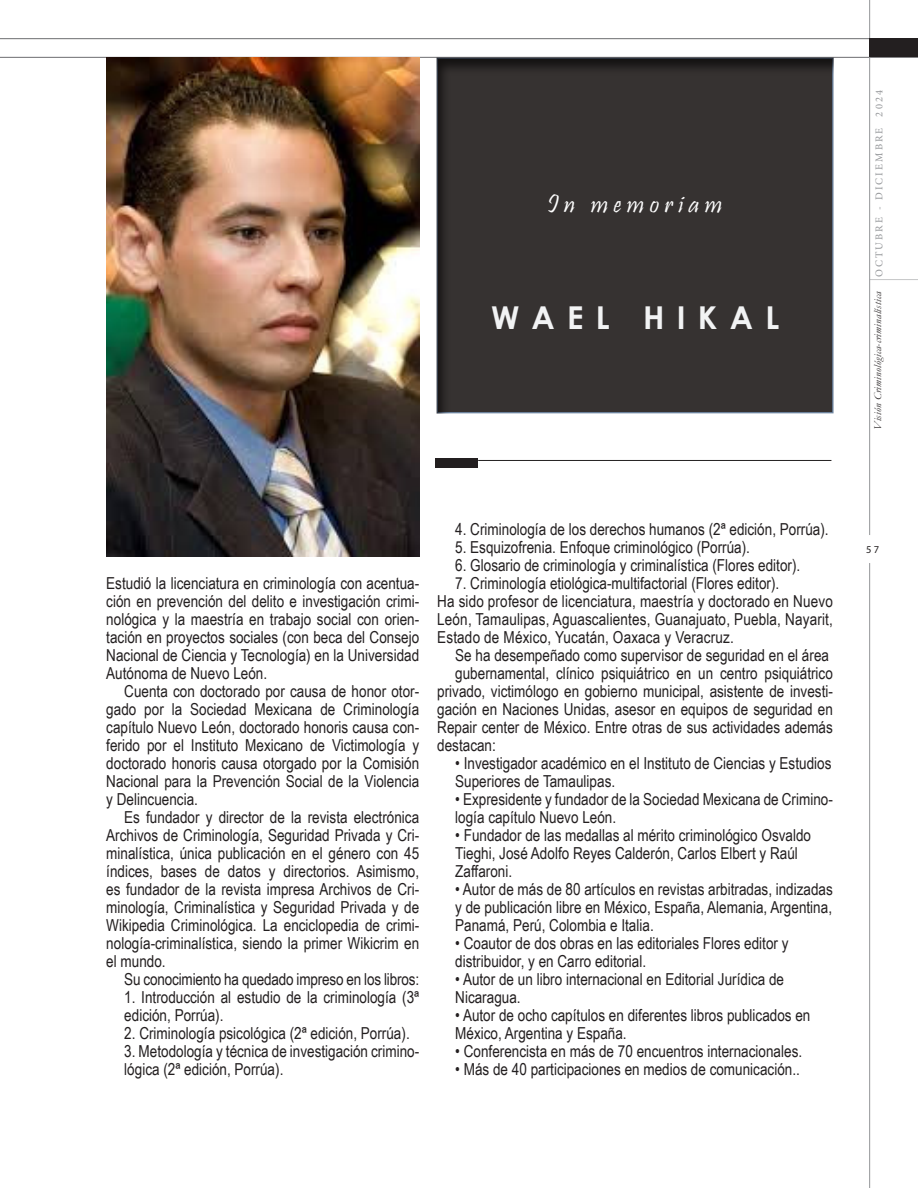
<style>
.page{position:relative;width:918px;height:1188px;background:#fff}
.page>*{position:absolute;margin:0;border:0;box-sizing:border-box;transform-origin:0 0}
.t1{font:700 31.5px "Century Gothic";letter-spacing:.39em;color:#f2f3f4}
.t2{font:27px "Pristina";letter-spacing:.2em;color:#fff}
.VS_Cuerpo_1Parr{font:16.5px/18px "Arial Narrow";color:#231f20;text-align:justify}
.t3{font:italic 10.5px "Garamond";color:#231f20}
.t4{font:10.5px "Minion Pro";letter-spacing:.2em;color:#939598}
.t5{font:10.5px "Myriad Pro";color:#231f20}
</style>
<div class="page">
<hr style="left:870px;top:279px;width:48px;height:1px;background:#c5c6c8">
<hr style="left:0;top:57px;width:918px;height:1px;background:#6c6d70">
<hr style="left:0;top:38px;width:918px;height:1px;background:#6c6d70">
<hr style="left:869px;top:0;width:1px;height:535px;background:#939598">
<hr style="left:869px;top:563px;width:1px;height:625px;background:#939598">
<div style="left:870px;top:38px;width:48px;height:19px;background:#231f20"></div>
<div style="left:435px;top:57px;width:399px;height:358px;background:#363231"></div>
<hr style="left:478px;top:460px;width:353px;height:1px;background:#231f20">
<div style="left:436px;top:458px;width:42px;height:10px;background:#231f20"></div>
<img style="left:106px;top:58px;width:313px;height:498px">
<p class="t2" style="left:547px;top:189px;width:176px">In memoriam</p>
<h1 class="t1" style="left:491px;top:294px;width:290px">WAEL HIKAL</h1>
<p class="t4" style="left:872px;top:277px;width:189px;rotate:-90deg">OCTUBRE - DICIEMBRE 2024</p>
<p class="t3" style="left:871px;top:430px;width:140px;rotate:-90deg">Visión Criminológica-criminalística</p>
<p class="VS_Cuerpo_1Parr" style="left:106px;top:574px;width:314px">Estudió la licenciatura en criminología con acentua&shy;ción en prevención del delito e investigación crimi&shy;nológica y la maestría en trabajo social con orien&shy;tación en proyectos sociales (con beca del Consejo Nacional de Ciencia y Tecnología) en la Universidad Autónoma de Nuevo León.</p>
<p class="VS_Cuerpo_1Parr" style="left:106px;top:682px;width:314px;text-indent:18px">Cuenta con doctorado por causa de honor otor&shy;gado por la Sociedad Mexicana de Criminología capítulo Nuevo León, doctorado honoris causa con&shy;ferido por el Instituto Mexicano de Victimología y doctorado honoris causa otorgado por la Comisión Nacional para la Prevención Social de la Violencia y Delincuencia.</p>
<p class="VS_Cuerpo_1Parr" style="left:106px;top:808px;width:314px;text-indent:18px">Es fundador y director de la revista electrónica Archivos de Criminología, Seguridad Privada y Cri&shy;minalística, única publicación en el género con 45 índices, bases de datos y directorios. Asimismo, es fundador de la revista impresa Archivos de Cri&shy;minología, Criminalística y Seguridad Privada y de Wikipedia Criminológica. La enciclopedia de crimi&shy;nología-criminalística, siendo la primer Wikicrim en el mundo.</p>
<p class="VS_Cuerpo_1Parr" style="left:124px;top:970px;width:296px">Su conocimiento ha quedado impreso en los libros:</p>
<p class="VS_Cuerpo_1Parr" style="left:124px;top:988px;width:296px">1. Introducción al estudio de la criminología (3ª edición, Porrúa).</p>
<p class="VS_Cuerpo_1Parr" style="left:124px;top:1024px;width:287px">2. Criminología psicológica (2ª edición, Porrúa).</p>
<p class="VS_Cuerpo_1Parr" style="left:124px;top:1042px;width:296px">3. Metodología y técnica de investigación crimino&shy;lógica (2ª edición, Porrúa).</p>
<p class="VS_Cuerpo_1Parr" style="left:455px;top:520px;width:375px">4. Criminología de los derechos humanos (2ª edición, Porrúa).</p>
<p class="VS_Cuerpo_1Parr" style="left:455px;top:538px;width:296px">5. Esquizofrenia. Enfoque criminológico (Porrúa).</p>
<p class="VS_Cuerpo_1Parr" style="left:455px;top:556px;width:347px">6. Glosario de criminología y criminalística (Flores editor).</p>
<p class="VS_Cuerpo_1Parr" style="left:455px;top:574px;width:326px">7. Criminología etiológica-multifactorial (Flores editor).</p>
<p class="VS_Cuerpo_1Parr" style="left:437px;top:592px;width:397px">Ha sido profesor de licenciatura, maestría y doctorado en Nuevo León, Tamaulipas, Aguascalientes, Guanajuato, Puebla, Nayarit, Estado de México, Yucatán, Oaxaca y Veracruz.</p>
<p class="VS_Cuerpo_1Parr" style="left:455px;top:646px;width:375px">Se ha desempeñado como supervisor de seguridad en el área</p>
<p class="VS_Cuerpo_1Parr" style="left:437px;top:664px;width:397px;text-indent:18px">gubernamental, clínico psiquiátrico en un centro psiquiátrico privado, victimólogo en gobierno municipal, asistente de investi&shy;gación en Naciones Unidas, asesor en equipos de seguridad en Repair center de México. Entre otras de sus actividades además destacan:</p>
<p class="VS_Cuerpo_1Parr" style="left:455px;top:754px;width:378px">• Investigador académico en el Instituto de Ciencias y Estudios</p>
<p class="VS_Cuerpo_1Parr" style="left:455px;top:772px;width:161px">Superiores de Tamaulipas.</p>
<p class="VS_Cuerpo_1Parr" style="left:455px;top:790px;width:379px">• Expresidente y fundador de la Sociedad Mexicana de Crimino&shy;logía capítulo Nuevo León.</p>
<p class="VS_Cuerpo_1Parr" style="left:455px;top:826px;width:357px">• Fundador de las medallas al mérito criminológico Osvaldo</p>
<p class="VS_Cuerpo_1Parr" style="left:455px;top:844px;width:344px">Tieghi, José Adolfo Reyes Calderón, Carlos Elbert y Raúl</p>
<p class="VS_Cuerpo_1Parr" style="left:455px;top:862px;width:58px">Zaffaroni.</p>
<p class="VS_Cuerpo_1Parr" style="left:455px;top:880px;width:379px">• Autor de más de 80 artículos en revistas arbitradas, indizadas</p>
<p class="VS_Cuerpo_1Parr" style="left:455px;top:898px;width:378px">y de publicación libre en México, España, Alemania, Argentina,</p>
<p class="VS_Cuerpo_1Parr" style="left:455px;top:916px;width:200px">Panamá, Perú, Colombia e Italia.</p>
<p class="VS_Cuerpo_1Parr" style="left:455px;top:934px;width:335px">• Coautor de dos obras en las editoriales Flores editor y</p>
<p class="VS_Cuerpo_1Parr" style="left:455px;top:952px;width:193px">distribuidor, y en Carro editorial.</p>
<p class="VS_Cuerpo_1Parr" style="left:455px;top:970px;width:330px">• Autor de un libro internacional en Editorial Jurídica de</p>
<p class="VS_Cuerpo_1Parr" style="left:455px;top:988px;width:67px">Nicaragua.</p>
<p class="VS_Cuerpo_1Parr" style="left:455px;top:1006px;width:357px">• Autor de ocho capítulos en diferentes libros publicados en</p>
<p class="VS_Cuerpo_1Parr" style="left:455px;top:1024px;width:173px">México, Argentina y España.</p>
<p class="VS_Cuerpo_1Parr" style="left:455px;top:1042px;width:348px">• Conferencista en más de 70 encuentros internacionales.</p>
<p class="VS_Cuerpo_1Parr" style="left:455px;top:1060px;width:346px">• Más de 40 participaciones en medios de comunicación..</p>
<p class="t5" style="left:866px;top:543px;width:14px">57</p>
</div>
